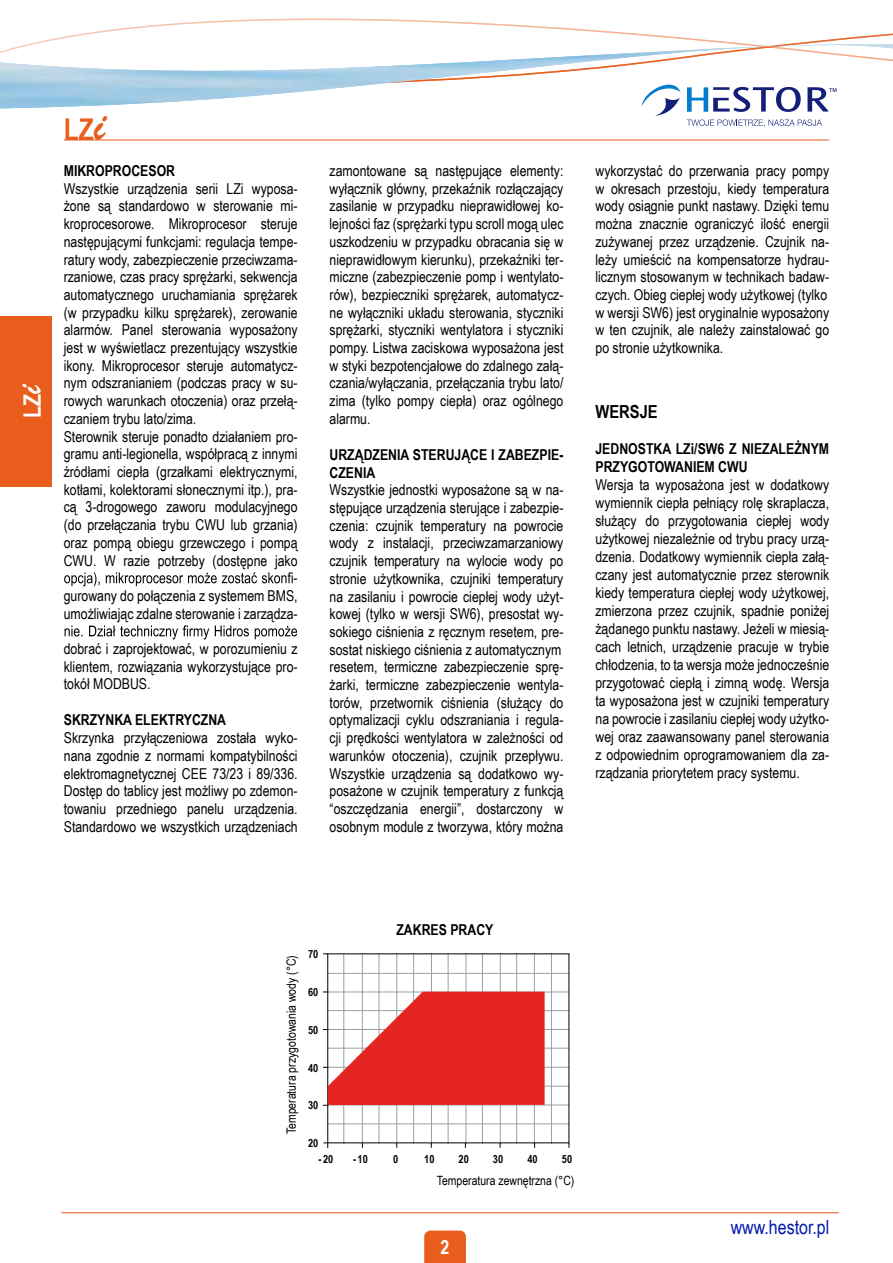
<style>
.page{position:relative;width:893px;height:1263px;background:#fff}
.page>*{position:absolute;margin:0;border:0;box-sizing:border-box;transform-origin:0 0}
.t1{font:700 30px "Arial Narrow";color:#e95e1d}
.t2{font:700 24px "Arial Narrow";color:#fff}
.t3{font:19.5px "Arial Narrow";color:#041cad}
.t4{font:700 19.5px "Arial Narrow";color:#fff}
.t5{font:700 18px "Arial Narrow";color:#000}
.t6{font:15px/17.7px "Arial Narrow";color:#000;text-align:justify}
.t7{font:700 15px/18px "Arial Narrow";color:#000}
.t8{font:12.75px "Arial Narrow";color:#000}
.t9{font:700 11.25px "Arial Narrow";letter-spacing:.005em;color:#000}
.s1{font-family:"Brush Script";font-weight:400;font-size:37.5px}
.s2{font-family:"Brush Script";font-weight:400;font-size:49.5px}
</style>
<div class="page">
<hr style="left:64px;top:140px;width:765px;height:1px;background:#e95e1d">
<svg style="left:0;top:18px;width:893px;height:91px"></svg>
<svg style="left:424px;top:1230px;width:42px;height:33px"></svg>
<hr style="left:344px;top:954px;width:1px;height:189px;background:#9c9e9f">
<hr style="left:362px;top:954px;width:1px;height:189px;background:#9c9e9f">
<hr style="left:379px;top:954px;width:1px;height:189px;background:#9c9e9f">
<hr style="left:397px;top:954px;width:1px;height:189px;background:#9c9e9f">
<hr style="left:413px;top:954px;width:1px;height:189px;background:#9c9e9f">
<hr style="left:431px;top:954px;width:1px;height:189px;background:#9c9e9f">
<hr style="left:448px;top:954px;width:1px;height:189px;background:#9c9e9f">
<hr style="left:466px;top:954px;width:1px;height:189px;background:#9c9e9f">
<hr style="left:482px;top:954px;width:1px;height:189px;background:#9c9e9f">
<hr style="left:500px;top:954px;width:1px;height:189px;background:#9c9e9f">
<hr style="left:516px;top:954px;width:1px;height:189px;background:#9c9e9f">
<hr style="left:534px;top:954px;width:1px;height:189px;background:#9c9e9f">
<hr style="left:551px;top:954px;width:1px;height:189px;background:#9c9e9f">
<hr style="left:328px;top:973px;width:241px;height:1px;background:#9c9e9f">
<hr style="left:328px;top:992px;width:241px;height:1px;background:#9c9e9f">
<hr style="left:328px;top:1010px;width:241px;height:1px;background:#9c9e9f">
<hr style="left:328px;top:1029px;width:241px;height:1px;background:#9c9e9f">
<hr style="left:328px;top:1048px;width:241px;height:1px;background:#9c9e9f">
<hr style="left:328px;top:1067px;width:241px;height:1px;background:#9c9e9f">
<hr style="left:328px;top:1086px;width:241px;height:1px;background:#9c9e9f">
<hr style="left:328px;top:1105px;width:241px;height:1px;background:#9c9e9f">
<hr style="left:328px;top:1123px;width:241px;height:1px;background:#9c9e9f">
<hr style="left:327px;top:954px;width:1px;height:193px;background:#000">
<svg style="left:323px;top:992px;width:222px;height:114px"></svg>
<div style="left:0;top:316px;width:51px;height:170px;background:#e95e1d"></div>
<svg style="left:64px;top:572px;width:229px;height:14px"></svg>
<svg style="left:65px;top:625px;width:232px;height:14px"></svg>
<hr style="left:61px;top:1212px;width:778px;height:1px;background:#e95e1d">
<svg style="left:687px;top:87px;width:149px;height:25px"></svg>
<svg style="left:641px;top:85px;width:40px;height:31px"></svg>
<svg style="left:687px;top:119px;width:135px;height:8px"></svg>
<h2 class="t2" style="left:14px;top:418px;width:36px;rotate:-90deg">LZ<span class="s1">i</span></h2>
<h1 class="t1" style="left:64px;top:107px;width:43px">LZ<span class="s2">i</span></h1>
<p class="t7" style="left:64px;top:161px;width:113px">MIKROPROCESOR</p>
<p class="t6" style="left:64px;top:179px;width:235px">Wszystkie urządzenia serii LZi wyposa-</p>
<p class="t6" style="left:64px;top:197px;width:235px">żone są standardowo w sterowanie mi-</p>
<p class="t6" style="left:64px;top:214px;width:235px">kroprocesorowe. Mikroprocesor steruje</p>
<p class="t6" style="left:64px;top:232px;width:235px">następującymi funkcjami: regulacja tempe-</p>
<p class="t6" style="left:64px;top:250px;width:235px">ratury wody, zabezpieczenie przeciwzama-</p>
<p class="t6" style="left:64px;top:268px;width:235px">rzaniowe, czas pracy sprężarki, sekwencja</p>
<p class="t6" style="left:64px;top:285px;width:235px">automatycznego uruchamiania sprężarek</p>
<p class="t6" style="left:64px;top:303px;width:235px">(w przypadku kilku sprężarek), zerowanie</p>
<p class="t6" style="left:64px;top:321px;width:235px">alarmów. Panel sterowania wyposażony</p>
<p class="t6" style="left:64px;top:338px;width:235px">jest w wyświetlacz prezentujący wszystkie</p>
<p class="t6" style="left:64px;top:356px;width:235px">ikony. Mikroprocesor steruje automatycz-</p>
<p class="t6" style="left:64px;top:374px;width:235px">nym odszranianiem (podczas pracy w su-</p>
<p class="t6" style="left:64px;top:391px;width:235px">rowych warunkach otoczenia) oraz przełą-</p>
<p class="t6" style="left:64px;top:409px;width:134px">czaniem trybu lato/zima.</p>
<p class="t6" style="left:64px;top:427px;width:235px">Sterownik steruje ponadto działaniem pro-</p>
<p class="t6" style="left:64px;top:445px;width:235px">gramu anti-legionella, współpracą z innymi</p>
<p class="t6" style="left:64px;top:462px;width:235px">źródłami ciepła (grzałkami elektrycznymi,</p>
<p class="t6" style="left:64px;top:480px;width:235px">kotłami, kolektorami słonecznymi itp.), pra-</p>
<p class="t6" style="left:64px;top:498px;width:235px">cą 3-drogowego zaworu modulacyjnego</p>
<p class="t6" style="left:64px;top:515px;width:235px">(do przełączania trybu CWU lub grzania)</p>
<p class="t6" style="left:64px;top:533px;width:235px">oraz pompą obiegu grzewczego i pompą</p>
<p class="t6" style="left:64px;top:551px;width:235px">CWU. W razie potrzeby (dostępne jako</p>
<p class="t6" style="left:294px;top:568px;width:6px">-</p>
<p class="t6" style="left:64px;top:586px;width:235px">gurowany do połączenia z systemem BMS,</p>
<p class="t6" style="left:64px;top:604px;width:235px">umożliwiając zdalne sterowanie i zarządza-</p>
<p class="t6" style="left:64px;top:639px;width:235px">dobrać i zaprojektować, w porozumieniu z klientem, rozwiązania wykorzystujące pro&shy;tokół MODBUS.</p>
<p class="t7" style="left:64px;top:710px;width:164px">SKRZYNKA ELEKTRYCZNA</p>
<p class="t6" style="left:64px;top:728px;width:235px">Skrzynka przyłączeniowa została wyko&shy;nana zgodnie z normami kompatybilności elektromagnetycznej CEE 73/23 i 89/336.<br>Dostęp do tablicy jest możliwy po zdemon&shy;towaniu przedniego panelu urządzenia.<br>Standardowo we wszystkich urządzeniach</p>
<p class="t6" style="left:330px;top:161px;width:235px">zamontowane są następujące elementy: wyłącznik główny, przekaźnik rozłączający zasilanie w przypadku nieprawidłowej ko&shy;lejności faz (sprężarki typu scroll mogą ulec uszkodzeniu w przypadku obracania się w nieprawidłowym kierunku), przekaźniki ter&shy;miczne (zabezpieczenie pomp i wentylato&shy;rów), bezpieczniki sprężarek, automatycz&shy;ne wyłączniki układu sterowania, styczniki sprężarki, styczniki wentylatora i styczniki pompy. Listwa zaciskowa wyposażona jest w styki bezpotencjałowe do zdalnego załą&shy;czania/wyłączania, przełączania trybu lato/ zima (tylko pompy ciepła) oraz ogólnego alarmu.</p>
<p class="t7" style="left:330px;top:445px;width:235px">URZĄDZENIA STERUJĄCE I ZABEZPIE-<br>CZENIA</p>
<p class="t6" style="left:330px;top:481px;width:235px;text-align:left">Wszystkie jednostki wyposażone są w na&shy;stępujące urządzenia sterujące i zabezpie&shy;czenia: czujnik temperatury na powrocie wody z instalacji, przeciwzamarzaniowy czujnik temperatury na wylocie wody po stronie użytkownika, czujniki temperatury na zasilaniu i powrocie ciepłej wody użyt&shy;kowej (tylko w wersji SW6), presostat wy&shy;sokiego ciśnienia z ręcznym resetem, pre&shy;sostat niskiego ciśnienia z automatycznym resetem, termiczne zabezpieczenie sprę&shy;żarki, termiczne zabezpieczenie wentyla&shy;torów, przetwornik ciśnienia (służący do optymalizacji cyklu odszraniania i regula&shy;cji prędkości wentylatora w zależności od warunków otoczenia), czujnik przepływu.<br>Wszystkie urządzenia są dodatkowo wy&shy;posażone w czujnik temperatury z funkcją “oszczędzania energii”, dostarczony w osobnym module z tworzywa, który można</p>
<p class="t6" style="left:595px;top:161px;width:235px;text-align:left">wykorzystać do przerwania pracy pompy w okresach przestoju, kiedy temperatura wody osiągnie punkt nastawy. Dzięki temu można znacznie ograniczyć ilość energii zużywanej przez urządzenie. Czujnik na&shy;leży umieścić na kompensatorze hydrau&shy;licznym stosowanym w technikach badaw&shy;czych. Obieg ciepłej wody użytkowej (tylko w wersji SW6) jest oryginalnie wyposażony w ten czujnik, ale należy zainstalować go po stronie użytkownika.</p>
<p class="t5" style="left:595px;top:398px;width:64px">WERSJE</p>
<p class="t7" style="left:595px;top:439px;width:235px">JEDNOSTKA LZi/SW6 Z NIEZALEŻNYM<br>PRZYGOTOWANIEM CWU</p>
<p class="t6" style="left:595px;top:475px;width:235px">Wersja ta wyposażona jest w dodatkowy wymiennik ciepła pełniący rolę skraplacza, służący do przygotowania ciepłej wody użytkowej niezależnie od trybu pracy urzą&shy;dzenia. Dodatkowy wymiennik ciepła załą&shy;czany jest automatycznie przez sterownik kiedy temperatura ciepłej wody użytkowej, zmierzona przez czujnik, spadnie poniżej żądanego punktu nastawy. Jeżeli w miesią&shy;cach letnich, urządzenie pracuje w trybie chłodzenia, to ta wersja może jednocześnie przygotować ciepłą i zimną wodę. Wersja ta wyposażona jest w czujniki temperatury na powrocie i zasilaniu ciepłej wody użytko&shy;wej oraz zaawansowany panel sterowania z odpowiednim oprogramowaniem dla za&shy;rządzania priorytetem pracy systemu.</p>
<p class="t8" style="left:282px;top:1134px;width:180px;rotate:-90deg">Temperatura przygotowania wody (°C)</p>
<p class="t9" style="left:308px;top:945px;width:12px">70</p>
<p class="t9" style="left:308px;top:983px;width:12px">60</p>
<p class="t9" style="left:308px;top:1021px;width:12px">50</p>
<p class="t9" style="left:308px;top:1059px;width:12px">40</p>
<p class="t9" style="left:308px;top:1097px;width:12px">30</p>
<p class="t9" style="left:308px;top:1134px;width:12px">20</p>
<p class="t7" style="left:396px;top:920px;width:99px">ZAKRES PRACY</p>
<p class="t9" style="left:319px;top:1150px;width:16px">-20</p>
<p class="t9" style="left:353px;top:1150px;width:16px">-10</p>
<p class="t9" style="left:393px;top:1150px;width:7px">0</p>
<p class="t9" style="left:424px;top:1150px;width:12px">10</p>
<p class="t9" style="left:459px;top:1150px;width:12px">20</p>
<p class="t9" style="left:493px;top:1150px;width:12px">30</p>
<p class="t9" style="left:527px;top:1150px;width:12px">40</p>
<p class="t9" style="left:562px;top:1150px;width:12px">50</p>
<p class="t8" style="left:437px;top:1171px;width:139px">Temperatura zewnętrzna (°C)</p>
<h3 class="t4" style="left:440px;top:1233px;width:10px">2</h3>
<h3 class="t3" style="left:731px;top:1212px;width:100px">www.hestor.pl</h3>
</div>
